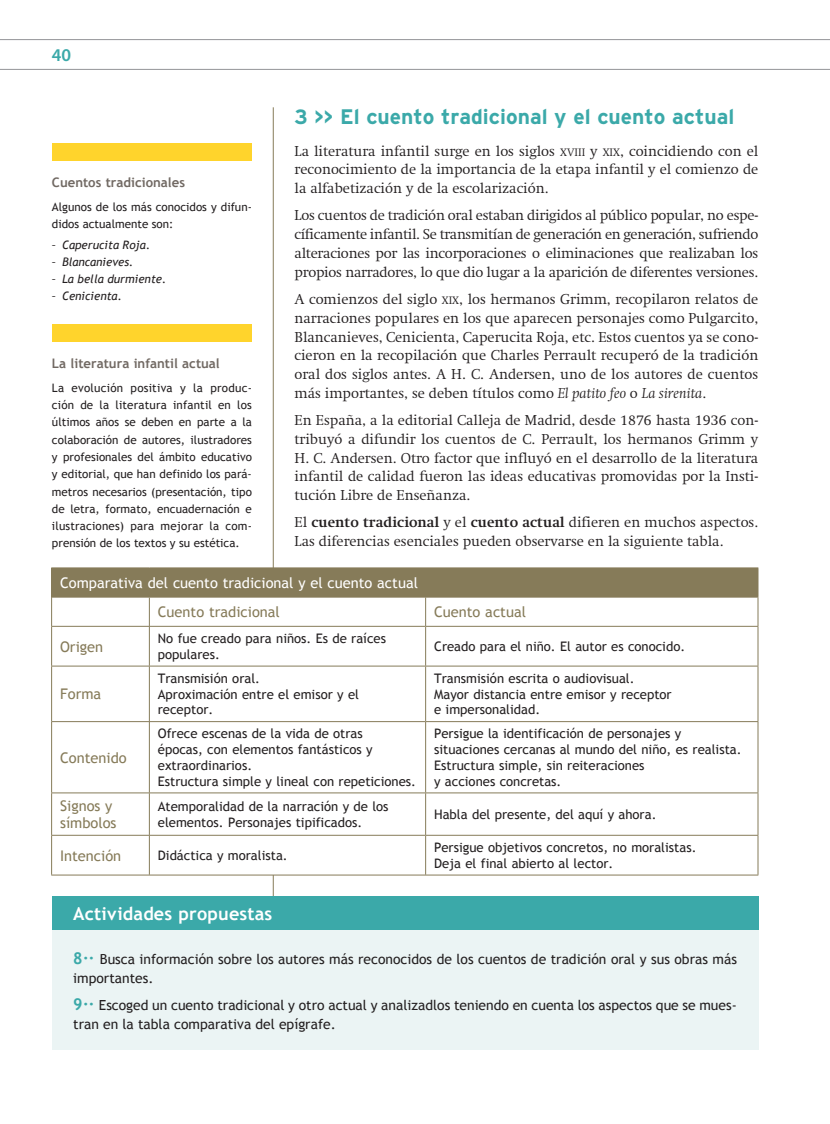
<style>
.page{position:relative;width:830px;height:1124px;background:#fff}
.page>*{position:absolute;margin:0;border:0;box-sizing:border-box;transform-origin:0 0}
.t1{font:700 21px "Interstate";color:#3ba9a9}
.t2{font:700 18px "Trebuchet MS";letter-spacing:.01em;color:#fff}
.t3{font:600 18px "Myriad Pro";color:#3ba9a9}
.t4{font:300 14.7px/18.8px "Swift LT Std";color:#231f20;text-align:justify}
.t5{font:14.7px/28.8px "Trebuchet MS";color:#fff}
.t6{font:14.7px/17.2px "Trebuchet MS";color:#867b59}
.t7{font:13.8px/18.8px "Trebuchet MS";color:#231f20}
.t8{font:13.2px/15.8px "Trebuchet MS";color:#231f20}
.t9{font:700 13.2px "Trebuchet MS";color:#716963}
.t10{font:11.7px/17.2px "Trebuchet MS";color:#231f20}
.t11{font:italic 11.7px "Trebuchet MS";color:#231f20}
.s1{font-size:20.7px}
.s2{font-size:10.95px}
.s3{font-style:italic}
.s4{font-weight:700}
.s5{color:#867b59}
.s6{font-weight:700;font-size:16.2px;color:#3ba9a9}
</style>
<div class="page">
<hr style="left:0;top:39px;width:829px;height:1px;background:#939598">
<hr style="left:0;top:69px;width:829px;height:1px;background:#939598">
<hr style="left:273px;top:107px;width:1px;height:942px;background:#867b59">
<div style="left:52px;top:567px;width:705px;height:30px;background:#867b59"></div>
<svg style="left:52px;top:597px;width:705px;height:277px"></svg>
<svg style="left:149px;top:597px;width:1px;height:28px"></svg>
<svg style="left:425px;top:597px;width:1px;height:28px"></svg>
<hr style="left:51px;top:625px;width:374px;height:1px;background:#867b59">
<hr style="left:149px;top:626px;width:1px;height:39px;background:#867b59">
<hr style="left:425px;top:625px;width:333px;height:1px;background:#867b59">
<hr style="left:425px;top:626px;width:1px;height:39px;background:#867b59">
<hr style="left:51px;top:665px;width:374px;height:1px;background:#867b59">
<hr style="left:149px;top:666px;width:1px;height:55px;background:#867b59">
<hr style="left:425px;top:665px;width:333px;height:1px;background:#867b59">
<hr style="left:425px;top:666px;width:1px;height:55px;background:#867b59">
<hr style="left:51px;top:721px;width:374px;height:1px;background:#867b59">
<hr style="left:149px;top:721px;width:1px;height:71px;background:#867b59">
<hr style="left:425px;top:721px;width:333px;height:1px;background:#867b59">
<hr style="left:425px;top:721px;width:1px;height:71px;background:#867b59">
<hr style="left:51px;top:792px;width:374px;height:1px;background:#867b59">
<hr style="left:149px;top:793px;width:1px;height:41px;background:#867b59">
<hr style="left:425px;top:792px;width:333px;height:1px;background:#867b59">
<hr style="left:425px;top:793px;width:1px;height:41px;background:#867b59">
<hr style="left:51px;top:834px;width:374px;height:1px;background:#867b59">
<hr style="left:149px;top:835px;width:1px;height:39px;background:#867b59">
<hr style="left:425px;top:834px;width:333px;height:1px;background:#867b59">
<hr style="left:425px;top:835px;width:1px;height:39px;background:#867b59">
<hr style="left:51px;top:567px;width:98px;height:1px;background:#867b59">
<hr style="left:149px;top:567px;width:609px;height:1px;background:#867b59">
<svg style="left:51px;top:568px;width:1px;height:57px"></svg>
<svg style="left:757px;top:568px;width:1px;height:57px"></svg>
<hr style="left:51px;top:626px;width:1px;height:39px;background:#867b59">
<hr style="left:757px;top:626px;width:1px;height:39px;background:#867b59">
<hr style="left:51px;top:666px;width:1px;height:55px;background:#867b59">
<hr style="left:757px;top:666px;width:1px;height:55px;background:#867b59">
<hr style="left:51px;top:721px;width:1px;height:71px;background:#867b59">
<hr style="left:757px;top:721px;width:1px;height:71px;background:#867b59">
<hr style="left:51px;top:793px;width:1px;height:41px;background:#867b59">
<hr style="left:757px;top:793px;width:1px;height:41px;background:#867b59">
<hr style="left:51px;top:835px;width:1px;height:39px;background:#867b59">
<hr style="left:757px;top:835px;width:1px;height:39px;background:#867b59">
<hr style="left:51px;top:874px;width:707px;height:1px;background:#867b59">
<div style="left:52px;top:143px;width:200px;height:17px;background:#ffd42c"></div>
<div style="left:52px;top:324px;width:200px;height:17px;background:#ffd42c"></div>
<div style="left:52px;top:896px;width:706px;height:153px;background:#ebf4f4"></div>
<div style="left:52px;top:896px;width:706px;height:33px;background:#3ba9a9"></div>
<p class="t3" style="left:52px;top:48px;width:21px">40</p>
<p class="t1" style="left:294px;top:109px;width:441px"><span class="s1">3</span> &gt;&gt; El cuento tradicional y el cuento actual</p>
<p class="t4" style="left:294px;top:143px;width:465px">La literatura infantil surge en los siglos <span class="s2">XVIII</span> y <span class="s2">XIX</span>, coincidiendo con el reconocimiento de la importancia de la etapa infantil y el comienzo de la alfabetización y de la escolarización.</p>
<p class="t4" style="left:294px;top:207px;width:465px">Los cuentos de tradición oral estaban dirigidos al público popular, no espe&shy;cíficamente infantil. Se transmitían de generación en generación, sufriendo alteraciones por las incorporaciones o eliminaciones que realizaban los propios narradores, lo que dio lugar a la aparición de diferentes versiones.</p>
<p class="t4" style="left:294px;top:291px;width:465px">A comienzos del siglo <span class="s2">XIX</span>, los hermanos Grimm, recopilaron relatos de narraciones populares en los que aparecen personajes como Pulgarcito, Blancanieves, Cenicienta, Caperucita Roja, etc. Estos cuentos ya se cono&shy;cieron en la recopilación que Charles Perrault recuperó de la tradición oral dos siglos antes. A H. C. Andersen, uno de los autores de cuentos más importantes, se deben títulos como <span class="s3">El patito feo</span> o <span class="s3">La sirenita</span>.</p>
<p class="t4" style="left:294px;top:412px;width:465px">En España, a la editorial Calleja de Madrid, desde 1876 hasta 1936 con&shy;tribuyó a difundir los cuentos de C. Perrault, los hermanos Grimm y H. C. Andersen. Otro factor que influyó en el desarrollo de la literatura infantil de calidad fueron las ideas educativas promovidas por la Insti&shy;tución Libre de Enseñanza.</p>
<p class="t4" style="left:294px;top:514px;width:465px">El <span class="s4">cuento tradicional</span> y el <span class="s4">cuento actual</span> difieren en muchos aspectos.<br>Las diferencias esenciales pueden observarse en la siguiente tabla.</p>
<p class="t5" style="left:158px;top:568px;width:261px;text-indent:-98px">Comparativa del cuento tradicional y el cuento actual<br><span class="s5">Cuento tradicional</span></p>
<p class="t9" style="left:52px;top:175px;width:134px">Cuentos tradicionales</p>
<p class="t10" style="left:52px;top:198px;width:201px">Algunos de los más conocidos y difun&shy;didos actualmente son:</p>
<p class="t11" style="left:52px;top:237px;width:100px">– Caperucita Roja.</p>
<p class="t11" style="left:52px;top:255px;width:83px">– Blancanieves.</p>
<p class="t11" style="left:52px;top:272px;width:116px">– La bella durmiente.</p>
<p class="t11" style="left:52px;top:289px;width:71px">– Cenicienta.</p>
<p class="t9" style="left:52px;top:356px;width:169px">La literatura infantil actual</p>
<p class="t10" style="left:52px;top:379px;width:201px;text-align:justify">La evolución positiva y la produc&shy;ción de la literatura infantil en los últimos años se deben en parte a la colaboración de autores, ilustradores y profesionales del ámbito educativo y editorial, que han definido los pará&shy;metros necesarios (presentación, tipo de letra, formato, encuadernación e ilustraciones) para mejorar la com&shy;prensión de los textos y su estética.</p>
<p class="t6" style="left:434px;top:603px;width:93px">Cuento actual</p>
<p class="t6" style="left:60px;top:637px;width:45px">Origen</p>
<p class="t8" style="left:158px;top:630px;width:229px">No fue creado para niños. Es de raíces populares.</p>
<p class="t8" style="left:434px;top:638px;width:252px">Creado para el niño. El autor es conocido.</p>
<p class="t6" style="left:60px;top:685px;width:43px">Forma</p>
<p class="t8" style="left:158px;top:670px;width:203px">Transmisión oral.<br>Aproximación entre el emisor y el receptor.</p>
<p class="t8" style="left:434px;top:670px;width:239px">Transmisión escrita o audiovisual.<br>Mayor distancia entre emisor y receptor e impersonalidad.</p>
<p class="t6" style="left:60px;top:748px;width:68px">Contenido</p>
<p class="t8" style="left:158px;top:725px;width:259px">Ofrece escenas de la vida de otras<br>épocas, con elementos fantásticos y extraordinarios.<br>Estructura simple y lineal con repeticiones.</p>
<p class="t8" style="left:434px;top:725px;width:309px">Persigue la identificación de personajes y situaciones cercanas al mundo del niño, es realista.<br>Estructura simple, sin reiteraciones<br>y acciones concretas.</p>
<p class="t6" style="left:60px;top:796px;width:58px">Signos y símbolos</p>
<p class="t8" style="left:158px;top:798px;width:232px">Atemporalidad de la narración y de los elementos. Personajes tipificados.</p>
<p class="t8" style="left:434px;top:806px;width:224px">Habla del presente, del aquí y ahora.</p>
<p class="t6" style="left:60px;top:846px;width:63px">Intención</p>
<p class="t8" style="left:158px;top:847px;width:131px">Didáctica y moralista.</p>
<p class="t8" style="left:434px;top:839px;width:264px">Persigue objetivos concretos, no moralistas.<br>Deja el final abierto al lector.</p>
<p class="t2" style="left:73px;top:902px;width:200px">Actividades propuestas</p>
<p class="t7" style="left:73px;top:949px;width:665px"><span class="s6">8··</span> Busca información sobre los autores más reconocidos de los cuentos de tradición oral y sus obras más importantes.</p>
<p class="t7" style="left:73px;top:995px;width:665px"><span class="s6">9··</span> Escoged un cuento tradicional y otro actual y analizadlos teniendo en cuenta los aspectos que se mues&shy;tran en la tabla comparativa del epígrafe.</p>
</div>
